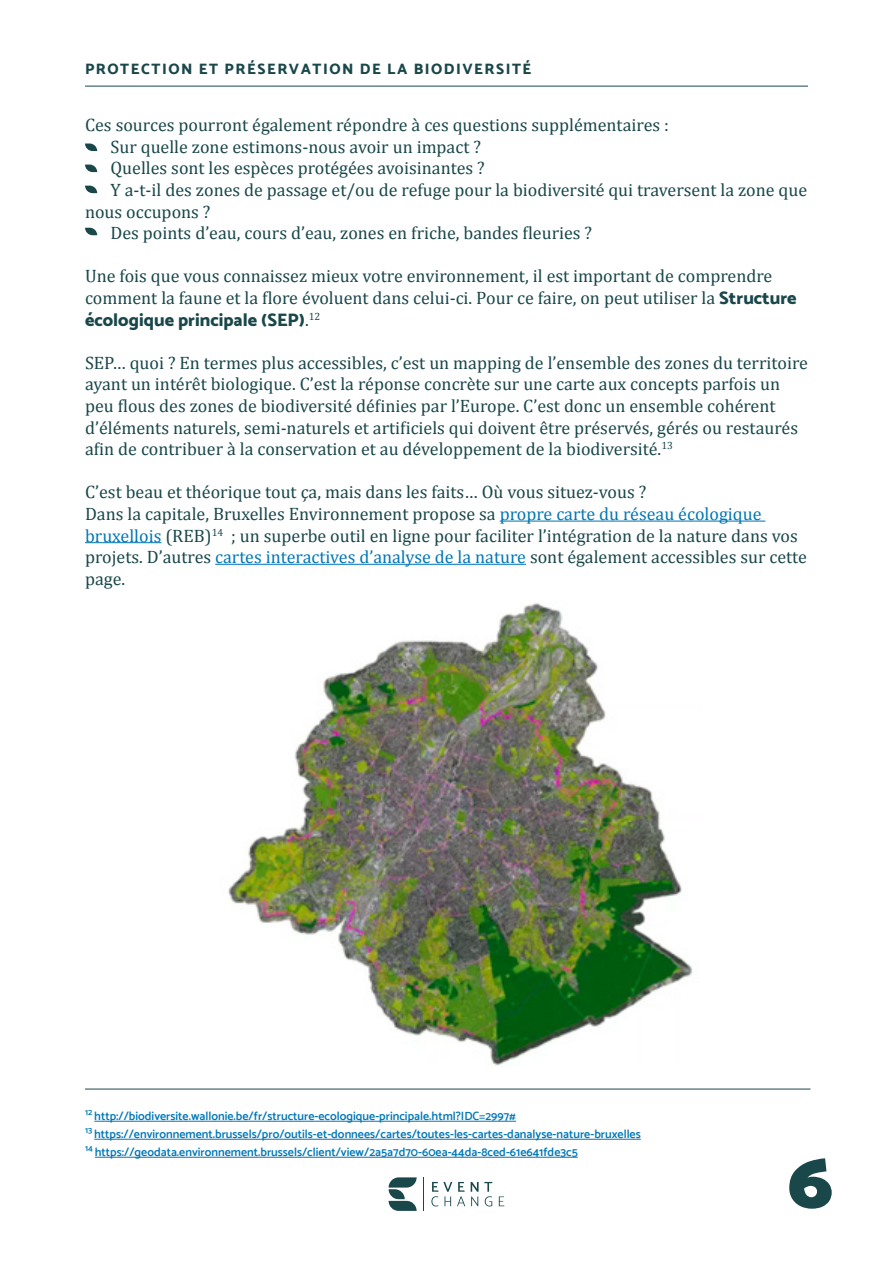
<style>
.page{position:relative;width:893px;height:1263px;background:#fff}
.page>*{position:absolute;margin:0;border:0;box-sizing:border-box;transform-origin:0 0}
.t1{font:900 77.85px "Catamaran";color:#19474a}
.t2{font:18px/21.6px "Cambria";color:#19474a}
.t3{font:800 18px "Catamaran";color:#19474a}
.t4{font:800 15px "Catamaran";letter-spacing:.1em;color:#1a474a}
.t5{font:600 12px/18px "Catamaran";color:#0077b6}
.s1{font-family:"Catamaran";font-weight:800}
.s2{font-family:"Cambria";font-weight:400}
.s3{color:#0077b6}
</style>
<div class="page">
<svg style="left:389px;top:1177px;width:28px;height:34px"></svg>
<svg style="left:431px;top:1182px;width:34px;height:24px"></svg>
<svg style="left:471px;top:1182px;width:21px;height:24px"></svg>
<svg style="left:499px;top:1196px;width:5px;height:10px"></svg>
<hr style="left:423px;top:1177px;width:1px;height:34px;background:#19474a">
<hr style="left:85px;top:86px;width:723px;height:1px;background:#19474a">
<hr style="left:500px;top:521px;width:265px;height:1px;background:#0077b6">
<hr style="left:85px;top:542px;width:76px;height:1px;background:#0077b6">
<hr style="left:215px;top:564px;width:311px;height:1px;background:#0077b6">
<svg style="left:85px;top:144px;width:12px;height:7px"></svg>
<svg style="left:85px;top:165px;width:12px;height:7px"></svg>
<svg style="left:85px;top:186px;width:12px;height:7px"></svg>
<svg style="left:85px;top:228px;width:12px;height:7px"></svg>
<img style="left:228px;top:603px;width:465px;height:463px">
<hr style="left:85px;top:1089px;width:725px;height:1px;background:#19474a">
<hr style="left:94px;top:1121px;width:422px;height:1px;background:#0077b6">
<hr style="left:94px;top:1139px;width:547px;height:1px;background:#0077b6">
<hr style="left:95px;top:1157px;width:483px;height:1px;background:#0077b6">
<p class="t4" style="left:85px;top:60px;width:448px">PROTECTION ET PRÉSERVATION DE LA BIODIVERSITÉ</p>
<p class="t2" style="left:85px;top:114px;width:585px">Ces sources pourront également répondre à ces questions supplémentaires :</p>
<p class="t2" style="left:111px;top:136px;width:372px">Sur quelle zone estimons-nous avoir un impact ?</p>
<p class="t2" style="left:111px;top:157px;width:376px">Quelles sont les espèces protégées avoisinantes ?</p>
<p class="t2" style="left:111px;top:179px;width:698px">Y a-t-il des zones de passage et/ou de refuge pour la biodiversité qui traversent la zone que</p>
<p class="t2" style="left:85px;top:201px;width:127px">nous occupons ?</p>
<p class="t2" style="left:111px;top:222px;width:483px">Des points d’eau, cours d’eau, zones en friche, bandes fleuries ?</p>
<p class="t2" style="left:85px;top:265px;width:713px">Une fois que vous connaissez mieux votre environnement, il est important de comprendre comment la faune et la flore évoluent dans celui-ci. Pour ce faire, on peut utiliser la <span class="s1">Structure</span></p>
<p class="t3" style="left:85px;top:309px;width:237px">écologique principale (SEP)<span class="s2">.</span><sup>12</sup></p>
<p class="t2" style="left:85px;top:352px;width:724px">SEP… quoi ? En termes plus accessibles, c’est un mapping de l’ensemble des zones du territoire ayant un intérêt biologique. C’est la réponse concrète sur une carte aux concepts parfois un peu flous des zones de biodiversité définies par l’Europe. C’est donc un ensemble cohérent d’éléments naturels, semi-naturels et artificiels qui doivent être préservés, gérés ou restaurés afin de contribuer à la conservation et au développement de la biodiversité.<sup>13</sup></p>
<p class="t2" style="left:85px;top:481px;width:723px">C’est beau et théorique tout ça, mais dans les faits… Où vous situez-vous ?<br>Dans la capitale, Bruxelles Environnement propose sa <span class="s3">propre carte du réseau écologique bruxellois</span> (REB)<sup>14</sup> ; un superbe outil en ligne pour faciliter l’intégration de la nature dans vos projets. D’autres <span class="s3">cartes interactives d’analyse de la nature</span> sont également accessibles sur cette page.</p>
<p class="t5" style="left:85px;top:1107px;width:557px"><sup>12</sup> http://biodiversite.wallonie.be/fr/structure-ecologique-principale.html?IDC=2997#<br><sup>13</sup> https://environnement.brussels/pro/outils-et-donnees/cartes/toutes-les-cartes-danalyse-nature-bruxelles<br><sup>14</sup> https://geodata.environnement.brussels/client/view/2a5a7d70-60ea-44da-8ced-61e641fde3c5</p>
<h1 class="t1" style="left:788px;top:1135px;width:47px">6</h1>
</div>
